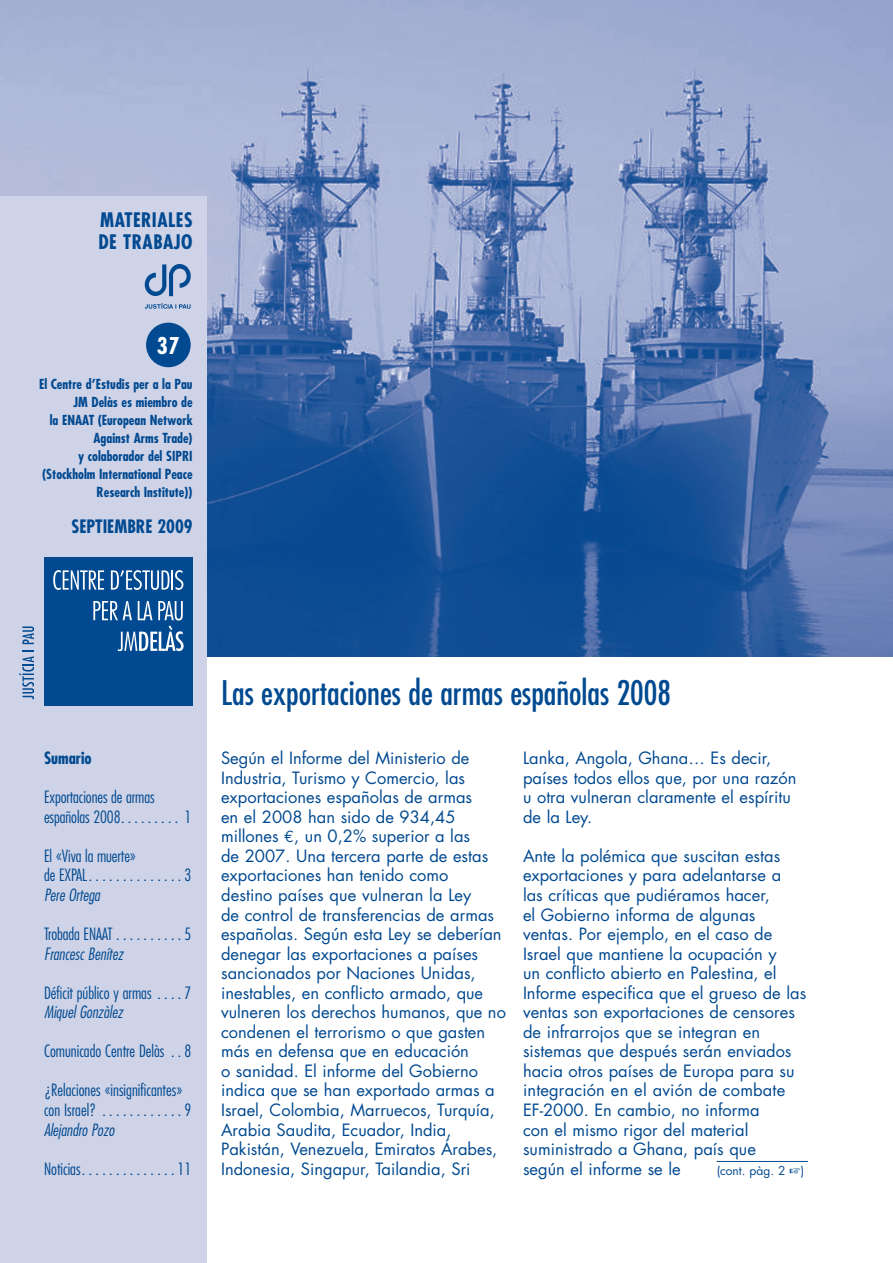
<style>
.page{position:relative;width:893px;height:1263px;background:#fff}
.page>*{position:absolute;margin:0;border:0;box-sizing:border-box;transform-origin:0 0}
.t1{font:condensed 33px "Futura";color:#014990}
.t2{font:700 condensed 22.5px "Futura";color:#fff}
.t3{font:700 condensed 19.5px/22.5px "Futura";letter-spacing:.025em;color:#014990}
.t4{font:700 condensed 18px "Futura";color:#014990}
.t5{font:16.5px/19.5px "Futura";color:#014990}
.t6{font:300 condensed 16.5px/19.5px "Futura";color:#014990}
.t7{font:italic 300 condensed 16.5px "Futura";color:#014990}
.t8{font:700 condensed 16.5px "Futura";color:#014990}
.t9{font:700 condensed 13.5px/18px "Futura";color:#014990;text-align:right}
.t10{font:12px "Futura";color:#014990}
.s1{font-family:"Euro Mono"}
</style>
<div class="page">
<img style="left:0;top:0;width:893px;height:656px">
<hr style="left:717px;top:1161px;width:91px;height:1px;background:#014990">
<div style="left:0;top:196px;width:207px;height:1067px;background:#ced3e7"></div>
<div style="left:146px;top:323px;width:45px;height:44px;background:#014990;border-radius:50%"></div>
<svg style="left:19px;top:650px;width:15px;height:49px"></svg>
<svg style="left:22px;top:626px;width:12px;height:18px"></svg>
<div style="left:44px;top:557px;width:149px;height:148px;background:#014990"></div>
<svg style="left:93px;top:601px;width:91px;height:50px"></svg>
<svg style="left:53px;top:570px;width:51px;height:20px"></svg>
<svg style="left:111px;top:570px;width:58px;height:20px"></svg>
<hr style="left:171px;top:570px;width:2px;height:20px;background:#fff">
<svg style="left:175px;top:570px;width:8px;height:20px"></svg>
<svg style="left:144px;top:264px;width:47px;height:32px"></svg>
<svg style="left:145px;top:303px;width:46px;height:6px"></svg>
<p class="t3" style="left:98px;top:208px;width:96px">MATERIALES<br>DE TRABAJO</p>
<h2 class="t2" style="left:157px;top:332px;width:24px">37</h2>
<p class="t9" style="left:39px;top:375px;width:155px">El Centre d’Estudis per a la Pau<br>JM Delàs es miembro de<br>la ENAAT (European Network<br>Against Arms Trade)<br>y colaborador del SIPRI (Stockholm International Peace<br>Research Institute))</p>
<p class="t4" style="left:71px;top:515px;width:123px">SEPTIEMBRE 2009</p>
<p class="t8" style="left:44px;top:748px;width:49px">Sumario</p>
<p class="t6" style="left:44px;top:787px;width:149px">Exportaciones de armas españolas 2008 . . . . . . . . . 1</p>
<p class="t6" style="left:44px;top:846px;width:149px">El «Viva la muerte»<br>de EXPAL ............. 3</p>
<p class="t7" style="left:44px;top:885px;width:57px">Pere Ortega</p>
<p class="t6" style="left:44px;top:924px;width:149px">Trobada ENAAT . . . . . . . . . 5</p>
<p class="t7" style="left:44px;top:944px;width:81px">Francesc Benítez</p>
<p class="t6" style="left:44px;top:983px;width:149px">Déficit público y armas . . . 7</p>
<p class="t7" style="left:44px;top:1002px;width:80px">Miquel Gonzàlez</p>
<p class="t6" style="left:44px;top:1041px;width:149px">Comunicado Centre Delàs . 8</p>
<p class="t6" style="left:44px;top:1080px;width:149px">¿Relaciones «insignificantes» con Israel? ........... 9</p>
<p class="t7" style="left:44px;top:1120px;width:72px">Alejandro Pozo</p>
<p class="t6" style="left:44px;top:1159px;width:149px">Noticias ............. 11</p>
<h1 class="t1" style="left:221px;top:673px;width:451px">Las exportaciones de armas españolas 2008</h1>
<p class="t5" style="left:221px;top:748px;width:286px">Según el Informe del Ministerio de Industria, Turismo y Comercio, las exportaciones españolas de armas<br>en el 2008 han sido de 934,45 millones <span class="s1">€</span>, un 0,2% superior a las<br>de 2007. Una tercera parte de estas exportaciones han tenido como<br>destino países que vulneran la Ley<br>de control de transferencias de armas españolas. Según esta Ley se deberían denegar las exportaciones a países sancionados por Naciones Unidas, inestables, en conflicto armado, que vulneren los derechos humanos, que no condenen el terrorismo o que gasten más en defensa que en educación<br>o sanidad. El informe del Gobierno indica que se han exportado armas a Israel, Colombia, Marruecos, Turquía, Arabia Saudita, Ecuador, India, Pakistán, Venezuela, Emiratos Árabes, Indonesia, Singapur, Tailandia, Sri</p>
<p class="t5" style="left:523px;top:748px;width:275px">Lanka, Angola, Ghana… Es decir, países todos ellos que, por una razón u otra vulneran claramente el espíritu de la Ley.</p>
<p class="t5" style="left:523px;top:846px;width:285px">Ante la polémica que suscitan estas exportaciones y para adelantarse a<br>las críticas que pudiéramos hacer,<br>el Gobierno informa de algunas ventas. Por ejemplo, en el caso de Israel que mantiene la ocupación y<br>un conflicto abierto en Palestina, el Informe especifica que el grueso de las ventas son exportaciones de censores de infrarrojos que se integran en sistemas que después serán enviados hacia otros países de Europa para su integración en el avión de combate EF-2000. En cambio, no informa<br>con el mismo rigor del material suministrado a Ghana, país que<br>según el informe se le</p>
<p class="t10" style="left:717px;top:1162px;width:70px">(cont. pàg. 2</p>
<p class="t10" style="left:801px;top:1162px;width:5px">)</p>
</div>
